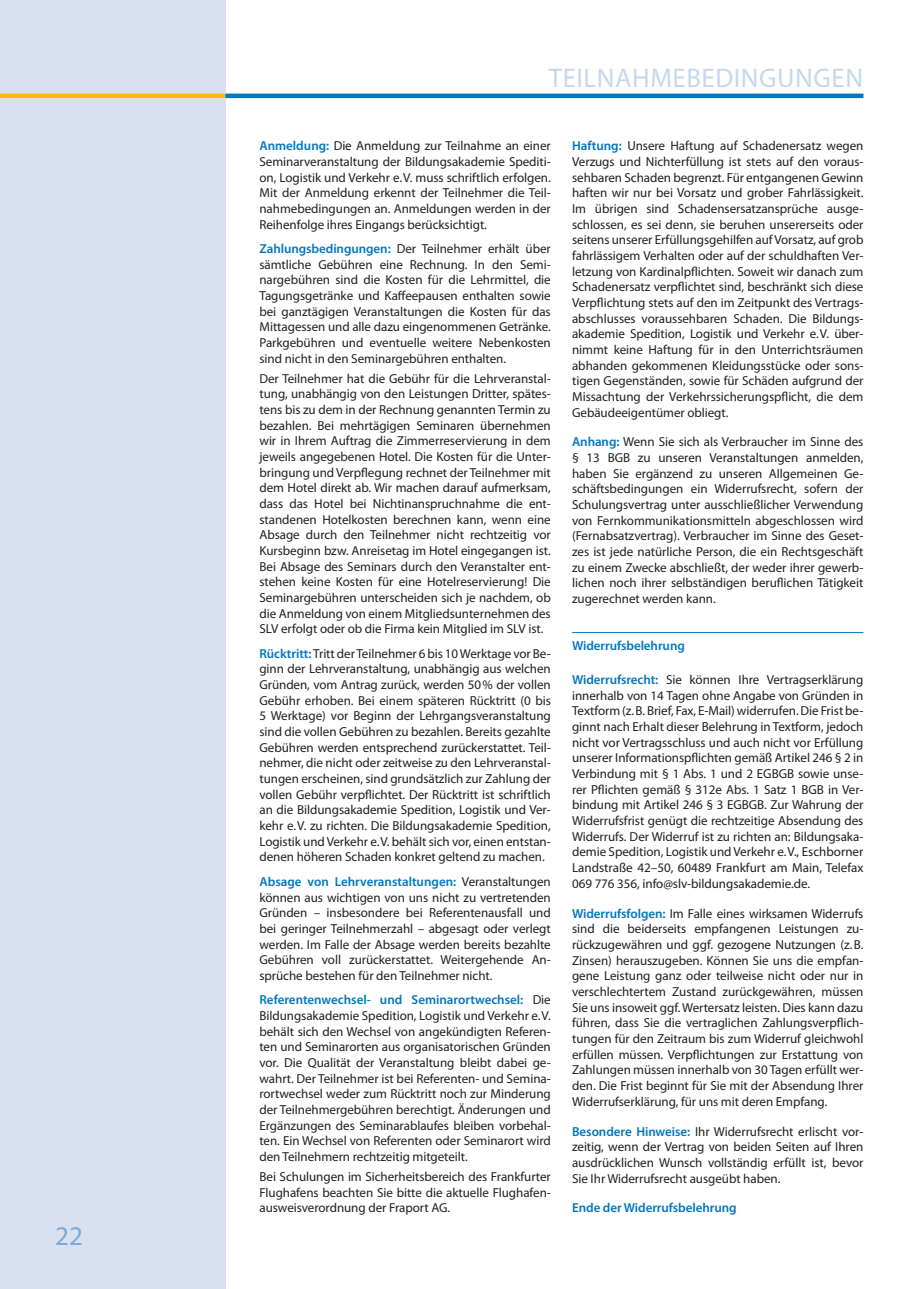
<style>
.page{position:relative;width:906px;height:1289px;background:#fff}
.page>*{position:absolute;margin:0;border:0;box-sizing:border-box;transform-origin:0 0}
.t1{font:27px "Myriad Pro";letter-spacing:.02em;color:#c6d8ef}
.t2{font:27px "Myriad Pro";color:#7ba9da}
.t3{font:13.05px/15.6px "Myriad Pro";letter-spacing:-.005em;color:#231f20;text-align:justify}
.t4{font:600 13.05px "Myriad Pro";letter-spacing:-.005em;color:#0077c0}
.s1{font-weight:600;color:#0077c0}
</style>
<div class="page">
<div style="left:0;top:0;width:225px;height:1288px;background:#d9e1f1"></div>
<hr style="left:0;top:94px;width:225px;height:4px;background:#fcb814">
<hr style="left:225px;top:94px;width:638px;height:4px;background:#0077c0">
<hr style="left:572px;top:632px;width:291px;height:1px;background:#0077c0">
<h1 class="t2" style="left:55px;top:1219px;width:29px">22</h1>
<h1 class="t1" style="left:549px;top:61px;width:316px">TEILNAHMEBEDINGUNGEN</h1>
<p class="t3" style="left:259px;top:138px;width:293px"><span class="s1">Anmeldung:</span> Die Anmeldung zur Teilnahme an einer Seminarveranstaltung der Bildungsakademie Spediti&shy;on, Logistik und Verkehr e.V. muss schriftlich erfolgen.<br>Mit der Anmeldung erkennt der Teilnehmer die Teil&shy;nahmebedingungen an. Anmeldungen werden in der Reihenfolge ihres Eingangs berücksichtigt.</p>
<p class="t3" style="left:259px;top:240px;width:293px"><span class="s1">Zahlungsbedingungen:</span> Der Teilnehmer erhält über sämtliche Gebühren eine Rechnung. In den Semi&shy;nargebühren sind die Kosten für die Lehrmittel, die Tagungsgetränke und Kaffeepausen enthalten sowie bei ganztägigen Veranstaltungen die Kosten für das Mittagessen und alle dazu eingenommenen Getränke.<br>Parkgebühren und eventuelle weitere Nebenkosten sind nicht in den Seminargebühren enthalten.</p>
<p class="t3" style="left:259px;top:370px;width:293px">Der Teilnehmer hat die Gebühr für die Lehrveranstal&shy;tung, unabhängig von den Leistungen Dritter, spätes&shy;tens bis zu dem in der Rechnung genannten Termin zu bezahlen. Bei mehrtägigen Seminaren übernehmen wir in Ihrem Auftrag die Zimmerreservierung in dem jeweils angegebenen Hotel. Die Kosten für die Unter&shy;bringung und Verpflegung rechnet der Teilnehmer mit dem Hotel direkt ab. Wir machen darauf aufmerksam, dass das Hotel bei Nichtinanspruchnahme die ent&shy;standenen Hotelkosten berechnen kann, wenn eine Absage durch den Teilnehmer nicht rechtzeitig vor Kursbeginn bzw. Anreisetag im Hotel eingegangen ist.<br>Bei Absage des Seminars durch den Veranstalter ent&shy;stehen keine Kosten für eine Hotelreservierung! Die Seminargebühren unterscheiden sich je nachdem, ob die Anmeldung von einem Mitgliedsunternehmen des SLV erfolgt oder ob die Firma kein Mitglied im SLV ist.</p>
<p class="t3" style="left:259px;top:645px;width:293px"><span class="s1">Rücktritt:</span> Tritt der Teilnehmer 6 bis 10 Werktage vor Be&shy;ginn der Lehrveranstaltung, unabhängig aus welchen Gründen, vom Antrag zurück, werden 50% der vollen Gebühr erhoben. Bei einem späteren Rücktritt (0 bis 5 Werktage) vor Beginn der Lehrgangsveranstaltung sind die vollen Gebühren zu bezahlen. Bereits gezahlte Gebühren werden entsprechend zurückerstattet. Teil&shy;nehmer, die nicht oder zeitweise zu den Lehrveranstal&shy;tungen erscheinen, sind grundsätzlich zur Zahlung der vollen Gebühr verpflichtet. Der Rücktritt ist schriftlich an die Bildungsakademie Spedition, Logistik und Ver&shy;kehr e.V. zu richten. Die Bildungsakademie Spedition, Logistik und Verkehr e.V. behält sich vor, einen entstan&shy;denen höheren Schaden konkret geltend zu machen.</p>
<p class="t3" style="left:259px;top:873px;width:293px"><span class="s1">Absage von Lehrveranstaltungen:</span> Veranstaltungen können aus wichtigen von uns nicht zu vertretenden Gründen – insbesondere bei Referentenausfall und bei geringer Teilnehmerzahl – abgesagt oder verlegt werden. Im Falle der Absage werden bereits bezahlte Gebühren voll zurückerstattet. Weitergehende An&shy;sprüche bestehen für den Teilnehmer nicht.</p>
<p class="t3" style="left:259px;top:991px;width:293px"><span class="s1">Referentenwechsel- und Seminarortwechsel:</span> Die Bildungsakademie Spedition, Logistik und Verkehr e.V. behält sich den Wechsel von angekündigten Referen&shy;ten und Seminarorten aus organisatorischen Gründen vor. Die Qualität der Veranstaltung bleibt dabei ge&shy;wahrt. Der Teilnehmer ist bei Referenten- und Semina&shy;rortwechsel weder zum Rücktritt noch zur Minderung der Teilnehmergebühren berechtigt. Änderungen und Ergänzungen des Seminarablaufes bleiben vorbehal&shy;ten. Ein Wechsel von Referenten oder Seminarort wird den Teilnehmern rechtzeitig mitgeteilt.</p>
<p class="t3" style="left:259px;top:1168px;width:293px">Bei Schulungen im Sicherheitsbereich des Frankfurter Flughafens beachten Sie bitte die aktuelle Flughafen&shy;ausweisverordnung der Fraport AG.</p>
<p class="t3" style="left:572px;top:138px;width:293px"><span class="s1">Haftung:</span> Unsere Haftung auf Schadenersatz wegen Verzugs und Nichterfüllung ist stets auf den voraus&shy;sehbaren Schaden begrenzt. Für entgangenen Gewinn haften wir nur bei Vorsatz und grober Fahrlässigkeit.<br>Im übrigen sind Schadensersatzansprüche ausge&shy;schlossen, es sei denn, sie beruhen unsererseits oder seitens unserer Erfüllungsgehilfen auf Vorsatz, auf grob fahrlässigem Verhalten oder auf der schuldhaften Ver&shy;letzung von Kardinalpflichten. Soweit wir danach zum Schadenersatz verpflichtet sind, beschränkt sich diese Verpflichtung stets auf den im Zeitpunkt des Vertrags&shy;abschlusses voraussehbaren Schaden. Die Bildungs&shy;akademie Spedition, Logistik und Verkehr e.V. über&shy;nimmt keine Haftung für in den Unterrichtsräumen abhanden gekommenen Kleidungsstücke oder sons&shy;tigen Gegenständen, sowie für Schäden aufgrund der Missachtung der Verkehrssicherungspflicht, die dem Gebäudeeigentümer obliegt.</p>
<p class="t3" style="left:572px;top:434px;width:293px"><span class="s1">Anhang:</span> Wenn Sie sich als Verbraucher im Sinne des § 13 BGB zu unseren Veranstaltungen anmelden, haben Sie ergänzend zu unseren Allgemeinen Ge&shy;schäftsbedingungen ein Widerrufsrecht, sofern der Schulungsvertrag unter ausschließlicher Verwendung von Fernkommunikationsmitteln abgeschlossen wird (Fernabsatzvertrag). Verbraucher im Sinne des Geset&shy;zes ist jede natürliche Person, die ein Rechtsgeschäft zu einem Zwecke abschließt, der weder ihrer gewerb&shy;lichen noch ihrer selbständigen beruflichen Tätigkeit zugerechnet werden kann.</p>
<p class="t4" style="left:572px;top:637px;width:114px">Widerrufsbelehrung</p>
<p class="t3" style="left:572px;top:671px;width:293px"><span class="s1">Widerrufsrecht:</span> Sie können Ihre Vertragserklärung innerhalb von 14 Tagen ohne Angabe von Gründen in Textform (z.B. Brief, Fax, E-Mail) widerrufen. Die Frist be&shy;ginnt nach Erhalt dieser Belehrung in Textform, jedoch nicht vor Vertragsschluss und auch nicht vor Erfüllung unserer Informationspflichten gemäß Artikel 246 § 2 in Verbindung mit § 1 Abs. 1 und 2 EGBGB sowie unse&shy;rer Pflichten gemäß § 312e Abs. 1 Satz 1 BGB in Ver&shy;bindung mit Artikel 246 § 3 EGBGB. Zur Wahrung der Widerrufsfrist genügt die rechtzeitige Absendung des Widerrufs. Der Widerruf ist zu richten an: Bildungsaka&shy;demie Spedition, Logistik und Verkehr e.V., Eschborner Landstraße 42–50, 60489 Frankfurt am Main, Telefax 069 776 356, info@slv-bildungsakademie.de.</p>
<p class="t3" style="left:572px;top:905px;width:293px"><span class="s1">Widerrufsfolgen:</span> Im Falle eines wirksamen Widerrufs sind die beiderseits empfangenen Leistungen zu&shy;rückzugewähren und ggf. gezogene Nutzungen (z.B.<br>Zinsen) herauszugeben. Können Sie uns die empfan&shy;gene Leistung ganz oder teilweise nicht oder nur in verschlechtertem Zustand zurückgewähren, müssen Sie uns insoweit ggf. Wertersatz leisten. Dies kann dazu führen, dass Sie die vertraglichen Zahlungsverpflich&shy;tungen für den Zeitraum bis zum Widerruf gleichwohl erfüllen müssen. Verpflichtungen zur Erstattung von Zahlungen müssen innerhalb von 30 Tagen erfüllt wer&shy;den. Die Frist beginnt für Sie mit der Absendung Ihrer Widerrufserklärung, für uns mit deren Empfang.</p>
<p class="t3" style="left:572px;top:1123px;width:293px"><span class="s1">Besondere Hinweise:</span> Ihr Widerrufsrecht erlischt vor&shy;zeitig, wenn der Vertrag von beiden Seiten auf Ihren ausdrücklichen Wunsch vollständig erfüllt ist, bevor Sie Ihr Widerrufsrecht ausgeübt haben.</p>
<p class="t4" style="left:572px;top:1199px;width:166px">Ende der Widerrufsbelehrung</p>
</div>
